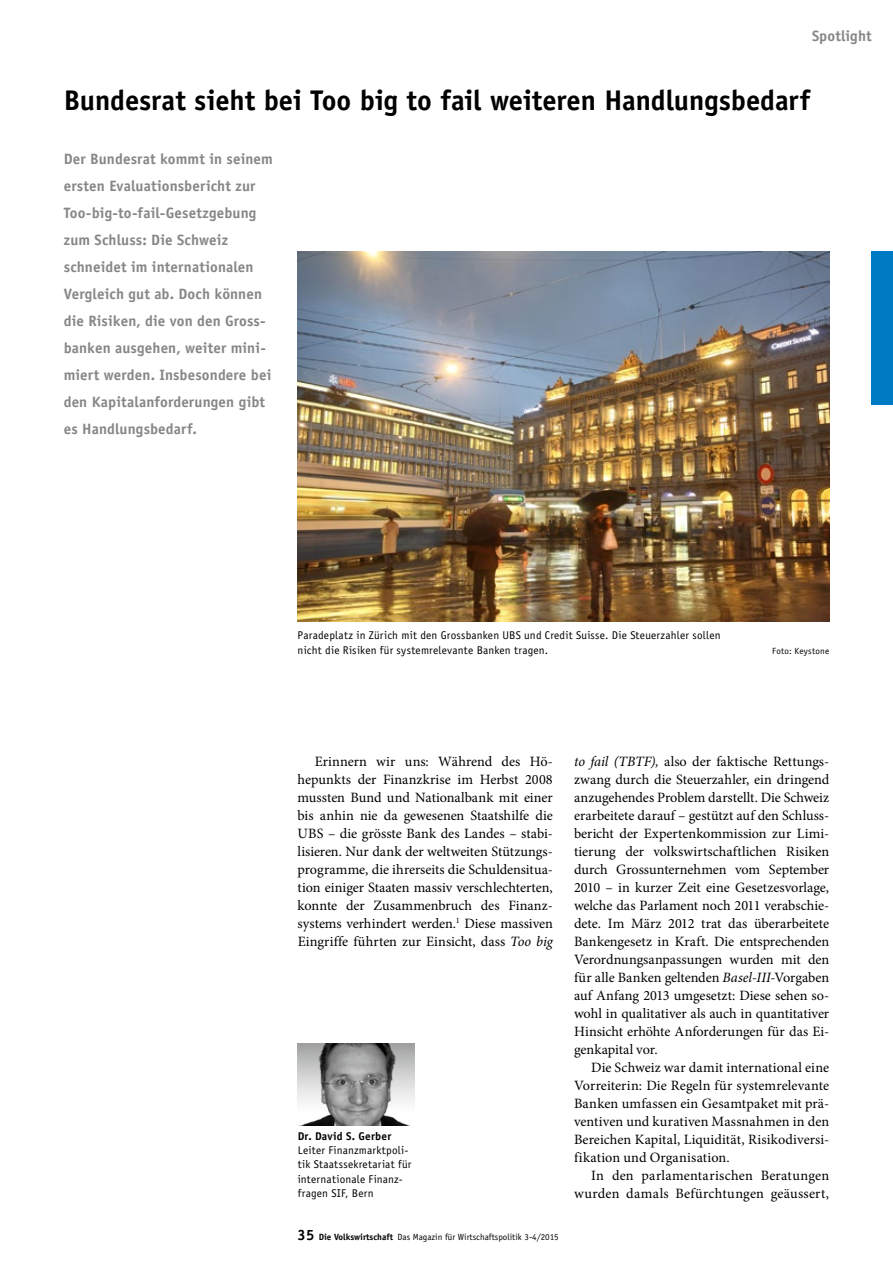
<style>
.page{position:relative;width:893px;height:1263px;background:#fff}
.page>*{position:absolute;margin:0;border:0;box-sizing:border-box;transform-origin:0 0}
.t1{font:700 28.5px "Officina Sans Std";color:#000}
.t2{font:700 15px/27px "Officina Sans Std";letter-spacing:.01em;color:#868786}
.t3{font:14.25px/18px "Minion Pro";letter-spacing:.01em;color:#000;text-align:justify}
.t4{font:11.25px/14.2px "Officina Sans Std";letter-spacing:.02em;color:#000}
.t5{font:700 11.25px "Officina Sans Std";letter-spacing:.02em;color:#000}
.t6{font:9px "Officina Sans Std";color:#000}
.t7{font:9px "Officina Sans Std";letter-spacing:.03em;color:#000}
.s1{font-style:italic}
.s2{font-weight:700;font-size:15px}
.s3{font-weight:700}
</style>
<div class="page">
<img style="left:298px;top:1044px;width:117px;height:81px">
<div style="left:872px;top:252px;width:21px;height:153px;background:#007ac3"></div>
<img style="left:298px;top:252px;width:531px;height:369px">
<p class="t2" style="left:812px;top:22px;width:61px">Spotlight</p>
<h1 class="t1" style="left:64px;top:82px;width:748px">Bundesrat sieht bei Too big to fail weiteren Handlungsbedarf</h1>
<p class="t2" style="left:64px;top:146px;width:211px">Der Bundesrat kommt in seinem ersten Evaluationsbericht zur<br>Too-big-to-fail-Gesetzgebung zum Schluss: Die Schweiz schneidet im internationalen<br>Vergleich gut ab. Doch können die Risiken, die von den Gross&shy;banken ausgehen, weiter mini&shy;miert werden. Insbesondere bei den Kapitalanforderungen gibt es Handlungsbedarf.</p>
<p class="t4" style="left:298px;top:628px;width:424px">Paradeplatz in Zürich mit den Grossbanken UBS und Credit Suisse. Die Steuerzahler sollen nicht die Risiken für systemrelevante Banken tragen.</p>
<p class="t7" style="left:772px;top:645px;width:58px">Foto: Keystone</p>
<p class="t3" style="left:298px;top:752px;width:257px;text-indent:17px">Erinnern wir uns: Während des Hö&shy;hepunkts der Finanzkrise im Herbst 2008 mussten Bund und Nationalbank mit einer bis anhin nie da gewesenen Staatshilfe die UBS – die grösste Bank des Landes – stabi&shy;lisieren. Nur dank der weltweiten Stützungs&shy;programme, die ihrerseits die Schuldensitua&shy;tion einiger Staaten massiv verschlechterten, konnte der Zusammenbruch des Finanz&shy;systems verhindert werden.<sup>1</sup> Diese massiven Eingriffe führten zur Einsicht, dass <span class="s1">Too big</span></p>
<p class="t3" style="left:574px;top:752px;width:257px"><span class="s1">to fail (TBTF),</span> also der faktische Rettungs&shy;zwang durch die Steuerzahler, ein dringend anzugehendes Problem darstellt. Die Schweiz erarbeitete darauf – gestützt auf den Schluss&shy;bericht der Expertenkommission zur Limi&shy;tierung der volkswirtschaftlichen Risiken durch Grossunternehmen vom September 2010 – in kurzer Zeit eine Gesetzesvorlage, welche das Parlament noch 2011 verabschie&shy;dete. Im März 2012 trat das überarbeitete Bankengesetz in Kraft. Die entsprechenden Verordnungsanpassungen wurden mit den für alle Banken geltenden <span class="s1">Basel-III-</span>Vorgaben auf Anfang 2013 umgesetzt: Diese sehen so&shy;wohl in qualitativer als auch in quantitativer Hinsicht erhöhte Anforderungen für das Ei&shy;genkapital vor.</p>
<p class="t3" style="left:574px;top:1058px;width:257px;text-indent:17px">Die Schweiz war damit international eine Vorreiterin: Die Regeln für systemrelevante Banken umfassen ein Gesamtpaket mit prä&shy;ventiven und kurativen Massnahmen in den Bereichen Kapital, Liquidität, Risikodiversi&shy;fikation und Organisation.</p>
<p class="t3" style="left:574px;top:1166px;width:257px;text-align:right">In den parlamentarischen Beratungen wurden damals Befürchtungen geäussert,</p>
<p class="t5" style="left:298px;top:1129px;width:95px">Dr. David S. Gerber</p>
<p class="t4" style="left:298px;top:1143px;width:115px">Leiter Finanzmarktpoli&shy;tik Staatssekretariat für internationale Finanz&shy;fragen SIF, Bern</p>
<p class="t6" style="left:298px;top:1231px;width:263px"><span class="s2">35</span> <span class="s3">Die Volkswirtschaft</span> Das Magazin für Wirtschaftspolitik 3-4/2015</p>
</div>
